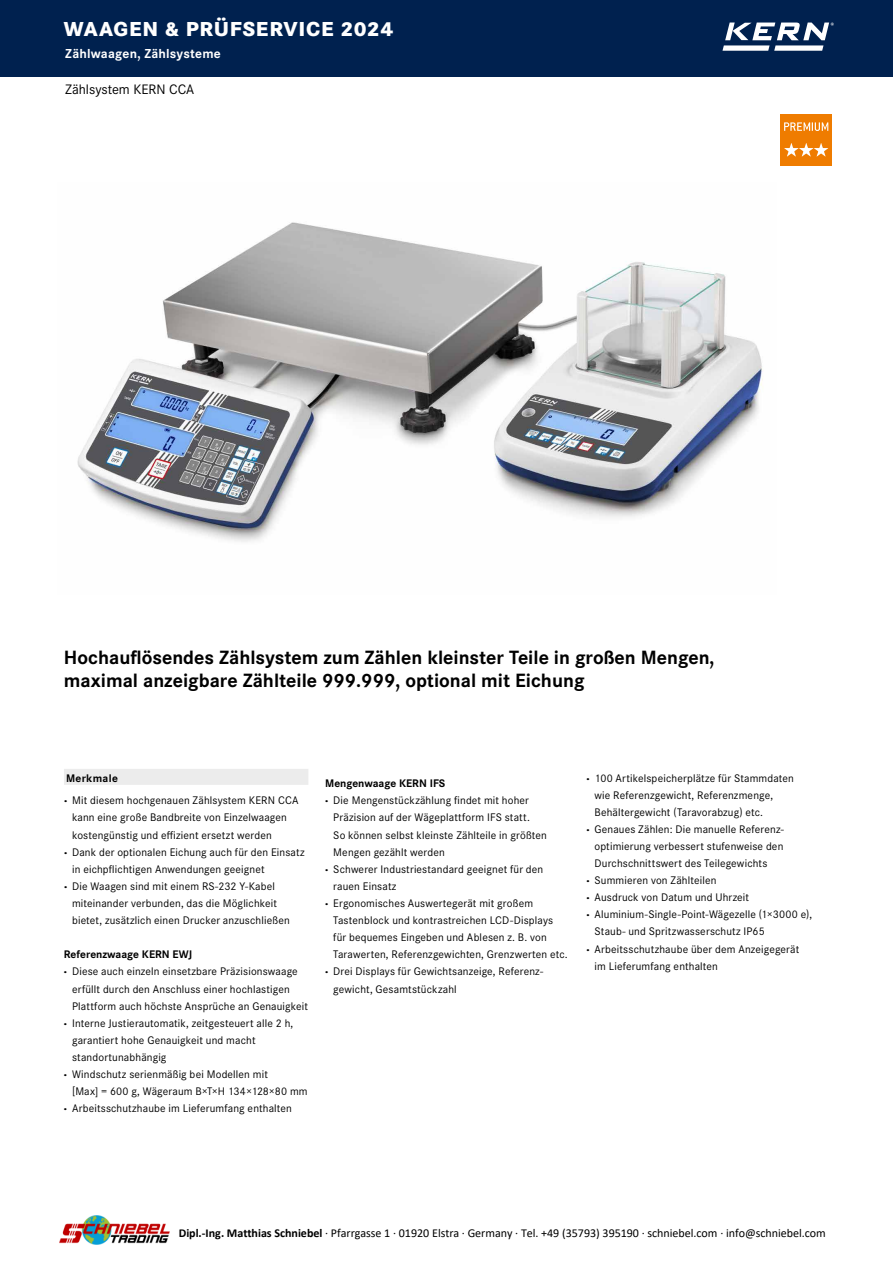
<style>
.page{position:relative;width:893px;height:1263px;background:#fff}
.page>*{position:absolute;margin:0;border:0;box-sizing:border-box;transform-origin:0 0}
.t1{font:800 21px "Corporate S Pro";letter-spacing:.03em;color:#fff}
.t2{font:700 19.95px/22.8px "Corporate S Pro";color:#000}
.t3{font:14.25px "Corporate S Pro";color:#000}
.t4{font:700 13.5px "Corporate S Pro";letter-spacing:.015em;color:#fff}
.t5{font:12px "Calibri";letter-spacing:-.005em;color:#000}
.t6{font:12px "Corporate S Pro";letter-spacing:.01em;color:#000}
.t7{font:11.4px/22.8px "Corporate S Pro";letter-spacing:.015em;color:#000}
.t8{font:700 11.4px "Corporate S Pro";color:#000}
.s1{font-weight:700}
.s2{font-weight:800}
</style>
<div class="page">
<img style="left:77px;top:222px;width:686px;height:320px">
<div style="left:781px;top:114px;width:51px;height:51px;background:#ef7c00"></div>
<svg style="left:784px;top:122px;width:44px;height:9px"></svg>
<svg style="left:784px;top:143px;width:44px;height:14px"></svg>
<div style="left:64px;top:769px;width:244px;height:16px;background:#ececec"></div>
<div style="left:0;top:0;width:893px;height:76px;background:#00214f"></div>
<svg style="left:722px;top:23px;width:112px;height:28px"></svg>
<img style="left:59px;top:1215px;width:111px;height:30px">
<h1 class="t1" style="left:64px;top:12px;width:331px">WAAGEN &amp; PRÜFSERVICE 2024</h1>
<p class="t4" style="left:65px;top:43px;width:157px">Zählwaagen, Zählsysteme</p>
<p class="t3" style="left:65px;top:79px;width:131px">Zählsystem KERN CCA</p>
<h2 class="t2" style="left:64px;top:645px;width:652px">Hochauflösendes Zählsystem zum Zählen kleinster Teile in großen Mengen, maximal anzeigbare Zählteile 999.999, optional mit Eichung</h2>
<p class="t7" style="left:64px;top:765px;width:236px"><span class="s1">Merkmale<br></span><span class="s2">·</span> Mit diesem hochgenauen Zählsystem KERN CCA</p>
<p class="t7" style="left:72px;top:805px;width:216px">kann eine große Bandbreite von Einzelwaagen</p>
<p class="t7" style="left:72px;top:822px;width:201px">kostengünstig und effizient ersetzt werden</p>
<p class="t7" style="left:64px;top:840px;width:242px"><span class="s2">·</span> Dank der optionalen Eichung auch für den Einsatz</p>
<p class="t7" style="left:72px;top:857px;width:194px">in eichpflichtigen Anwendungen geeignet</p>
<p class="t7" style="left:64px;top:874px;width:213px"><span class="s2">·</span> Die Waagen sind mit einem RS-232 Y-Kabel</p>
<p class="t7" style="left:72px;top:891px;width:207px">miteinander verbunden, das die Möglichkeit</p>
<p class="t7" style="left:72px;top:908px;width:219px">bietet, zusätzlich einen Drucker anzuschließen</p>
<p class="t8" style="left:64px;top:945px;width:130px">Referenzwaage KERN EWJ</p>
<p class="t7" style="left:64px;top:959px;width:235px"><span class="s2">·</span> Diese auch einzeln einsetzbare Präzisionswaage</p>
<p class="t7" style="left:72px;top:976px;width:219px">erfüllt durch den Anschluss einer hochlastigen</p>
<p class="t7" style="left:72px;top:993px;width:237px">Plattform auch höchste Ansprüche an Genauigkeit</p>
<p class="t7" style="left:64px;top:1011px;width:231px"><span class="s2">·</span> Interne Justierautomatik, zeitgesteuert alle 2 h,</p>
<p class="t7" style="left:72px;top:1028px;width:185px">garantiert hohe Genauigkeit und macht</p>
<p class="t7" style="left:72px;top:1045px;width:96px">standortunabhängig</p>
<p class="t7" style="left:64px;top:1062px;width:206px"><span class="s2">·</span> Windschutz serienmäßig bei Modellen mit</p>
<p class="t7" style="left:72px;top:1079px;width:237px">[Max] = 600 g, Wägeraum B×T×H 134×128×80 mm</p>
<p class="t7" style="left:64px;top:1096px;width:230px"><span class="s2">·</span> Arbeitsschutzhaube im Lieferumfang enthalten</p>
<p class="t8" style="left:325px;top:774px;width:122px">Mengenwaage KERN IFS</p>
<p class="t7" style="left:325px;top:788px;width:205px"><span class="s2">·</span> Die Mengenstückzählung findet mit hoher</p>
<p class="t7" style="left:333px;top:805px;width:198px">Präzision auf der Wägeplattform IFS statt.</p>
<p class="t7" style="left:333px;top:822px;width:215px">So können selbst kleinste Zählteile in größten</p>
<p class="t7" style="left:333px;top:840px;width:113px">Mengen gezählt werden</p>
<p class="t7" style="left:325px;top:857px;width:220px"><span class="s2">·</span> Schwerer Industriestandard geeignet für den</p>
<p class="t7" style="left:333px;top:874px;width:65px">rauen Einsatz</p>
<p class="t7" style="left:325px;top:891px;width:209px"><span class="s2">·</span> Ergonomisches Auswertegerät mit großem</p>
<p class="t7" style="left:333px;top:908px;width:221px">Tastenblock und kontrastreichen LCD-Displays</p>
<p class="t7" style="left:333px;top:925px;width:215px">für bequemes Eingeben und Ablesen z. B. von</p>
<p class="t7" style="left:333px;top:942px;width:236px">Tarawerten, Referenzgewichten, Grenzwerten etc.</p>
<p class="t7" style="left:325px;top:959px;width:220px"><span class="s2">·</span> Drei Displays für Gewichtsanzeige, Referenz-</p>
<p class="t7" style="left:333px;top:976px;width:125px">gewicht, Gesamtstückzahl</p>
<p class="t7" style="left:586px;top:765px;width:209px"><span class="s2">·</span> 100 Artikelspeicherplätze für Stammdaten</p>
<p class="t7" style="left:594px;top:783px;width:180px">wie Referenzgewicht, Referenzmenge,</p>
<p class="t7" style="left:594px;top:800px;width:170px">Behältergewicht (Taravorabzug) etc.</p>
<p class="t7" style="left:586px;top:817px;width:199px"><span class="s2">·</span> Genaues Zählen: Die manuelle Referenz-</p>
<p class="t7" style="left:594px;top:834px;width:190px">optimierung verbessert stufenweise den</p>
<p class="t7" style="left:594px;top:851px;width:174px">Durchschnittswert des Teilegewichts</p>
<p class="t7" style="left:586px;top:868px;width:132px"><span class="s2">·</span> Summieren von Zählteilen</p>
<p class="t7" style="left:586px;top:885px;width:164px"><span class="s2">·</span> Ausdruck von Datum und Uhrzeit</p>
<p class="t7" style="left:586px;top:902px;width:227px"><span class="s2">·</span> Aluminium-Single-Point-Wägezelle (1×3000 e),</p>
<p class="t7" style="left:595px;top:919px;width:172px">Staub- und Spritzwasserschutz IP65</p>
<p class="t7" style="left:586px;top:936px;width:214px"><span class="s2">·</span> Arbeitsschutzhaube über dem Anzeigegerät</p>
<p class="t7" style="left:595px;top:954px;width:125px">im Lieferumfang enthalten</p>
<p class="t5" style="left:179px;top:1228px;width:649px"><span class="s1">Dipl.-Ing. Matthias Schniebel</span> · Pfarrgasse 1 · 01920 Elstra · Germany · Tel. +49 (35793) 395190 · schniebel.com · info@schniebel.com</p>
<p class="t6" style="left:64px;top:1227px;width:660px">KERN &amp; SOHN GmbH · Ziegelei 1 · 72336 Balingen · Deutschland · Tel. +49 7433 9933 - 0 · www.kern-sohn.com · info@kern-sohn.com</p>
</div>
